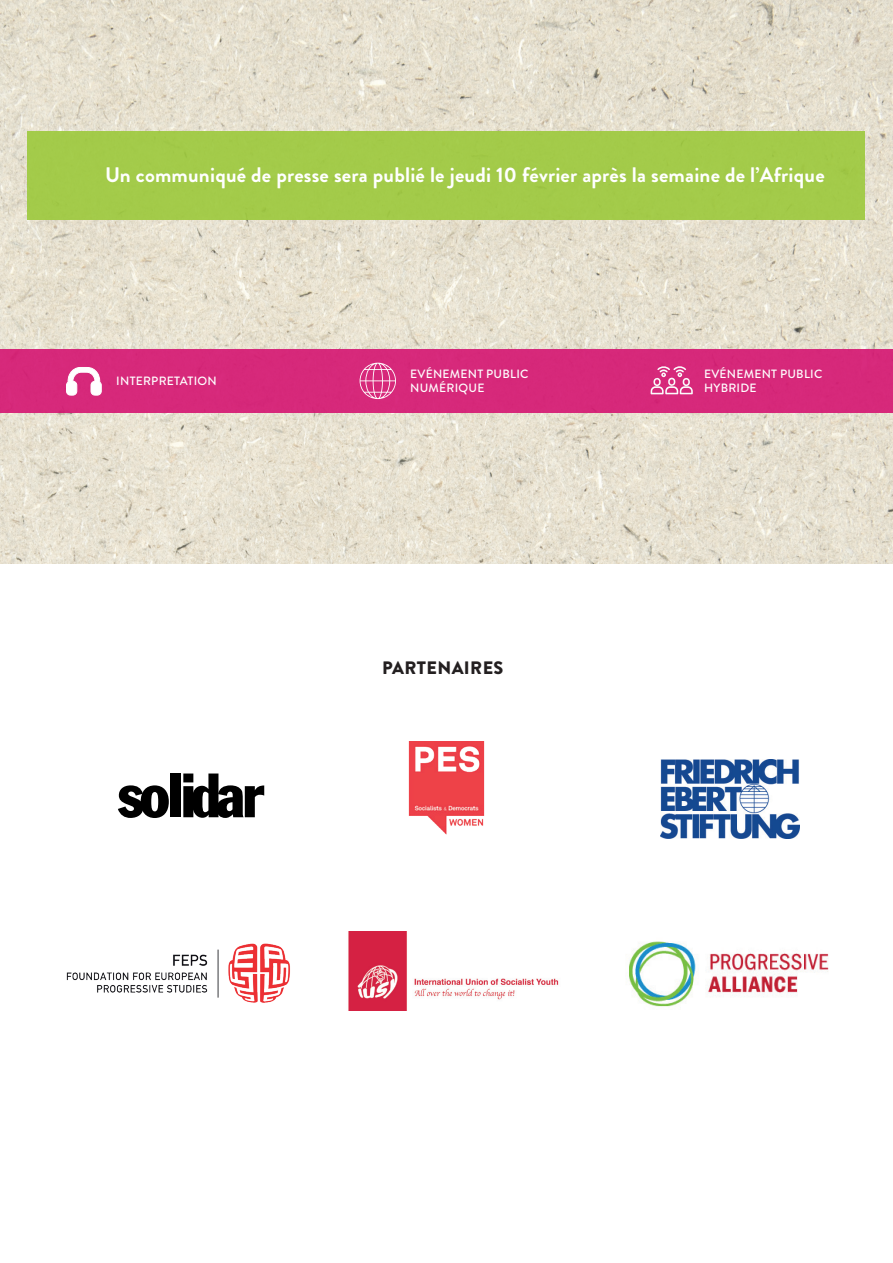
<style>
.page{position:relative;width:893px;height:1263px;background:#fff}
.page>*{position:absolute;margin:0;border:0;box-sizing:border-box;transform-origin:0 0}
.t1{font:700 21px "Brandon Grotesque";letter-spacing:.01em;color:#fff}
.t2{font:900 18px "Brandon Grotesque";letter-spacing:.02em;color:#231f20}
.t3{font:500 12px/14.4px "Brandon Grotesque";letter-spacing:.02em;color:#fff}
</style>
<div class="page">
<img style="left:0;top:0;width:893px;height:563px">
<div style="left:28px;top:131px;width:837px;height:89px;background:#a3cb4a"></div>
<div style="left:0;top:349px;width:893px;height:63px;background:#d6297a"></div>
<svg style="left:66px;top:367px;width:35px;height:28px"></svg>
<svg style="left:360px;top:363px;width:36px;height:36px"></svg>
<svg style="left:651px;top:366px;width:42px;height:28px"></svg>
<img style="left:66px;top:943px;width:224px;height:60px">
<img style="left:409px;top:742px;width:75px;height:93px">
<img style="left:348px;top:932px;width:211px;height:78px">
<img style="left:629px;top:941px;width:200px;height:66px">
<img style="left:660px;top:759px;width:140px;height:80px">
<svg style="left:118px;top:785px;width:51px;height:33px"></svg>
<div style="left:171px;top:773px;width:10px;height:44px;background:#000"></div>
<svg style="left:183px;top:773px;width:81px;height:45px"></svg>
<p class="t1" style="left:105px;top:160px;width:721px">Un communiqué de presse sera publié le jeudi 10 février après la semaine de l’Afrique</p>
<p class="t3" style="left:116px;top:374px;width:102px">INTERPRETATION</p>
<p class="t3" style="left:410px;top:366px;width:120px">EVÉNEMENT PUBLIC<br>NUMÉRIQUE</p>
<p class="t3" style="left:704px;top:366px;width:120px">EVÉNEMENT PUBLIC<br>HYBRIDE</p>
<p class="t2" style="left:382px;top:655px;width:123px">PARTENAIRES</p>
</div>
